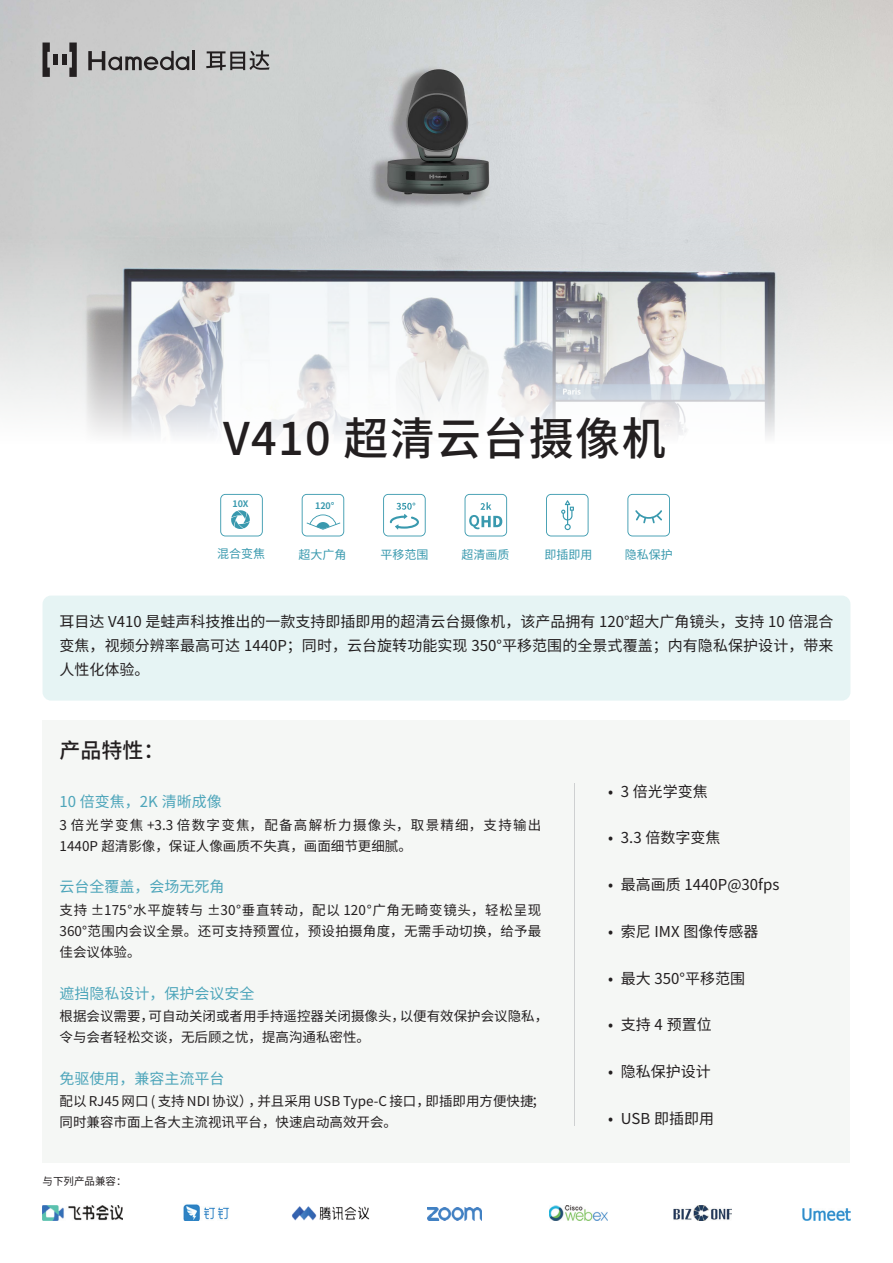
<style>
.page{position:relative;width:893px;height:1263px;background:#fff}
.page>*{position:absolute;margin:0;border:0;box-sizing:border-box;transform-origin:0 0}
.段落样式1{font:500 45px "Source Han Sans CN";letter-spacing:.03em;color:#231f20}
.t1{font:500 21px "Source Han Sans CN";color:#231f20}
.t2{font:15px/24px "Source Han Sans CN";color:#231f20;text-align:justify}
.t3{font:15px "Source Han Sans CN";color:#4da5ba}
.t4{font:13.5px/21.3px "Source Han Sans CN";color:#231f20}
.t5{font:13.5px/21.3px "Source Han Sans CN";letter-spacing:.095em;color:#231f20}
.段落样式1-2{font:12px "Source Han Sans CN";color:#3999ae}
.t6{font:10.5px "Source Han Sans CN";color:#231f20}
.段落样式1-3{font:700 9px "Source Han Sans CN";color:#3999ae}
</style>
<div class="page">
<img style="left:0;top:0;width:893px;height:436px">
<div style="left:43px;top:596px;width:807px;height:105px;background:#e6f4f4;border-radius:9px"></div>
<div style="left:43px;top:720px;width:807px;height:442px;background:#f5f7f5"></div>
<img style="left:549px;top:1206px;width:59px;height:14px">
<img style="left:427px;top:1208px;width:55px;height:12px">
<img style="left:673px;top:1205px;width:59px;height:15px">
<img style="left:43px;top:1205px;width:80px;height:15px">
<img style="left:292px;top:1206px;width:77px;height:14px">
<img style="left:183px;top:1204px;width:47px;height:16px">
<img style="left:803px;top:1208px;width:47px;height:12px">
<hr style="left:574px;top:783px;width:1px;height:343px;background:#ced0d1">
<svg style="left:465px;top:494px;width:42px;height:42px"></svg>
<svg style="left:627px;top:494px;width:43px;height:42px"></svg>
<div style="left:53px;top:55px;width:5px;height:10px;background:#231f20"></div>
<svg style="left:43px;top:43px;width:7px;height:34px"></svg>
<svg style="left:69px;top:43px;width:8px;height:34px"></svg>
<div style="left:62px;top:55px;width:5px;height:10px;background:#231f20"></div>
<svg style="left:88px;top:51px;width:101px;height:19px;background:#8c8b8b"></svg>
<hr style="left:192px;top:51px;width:3px;height:19px;background:#231f20">
<svg style="left:206px;top:50px;width:64px;height:20px"></svg>
<svg style="left:383px;top:494px;width:43px;height:42px"></svg>
<svg style="left:546px;top:494px;width:42px;height:42px"></svg>
<svg style="left:220px;top:494px;width:43px;height:42px"></svg>
<svg style="left:302px;top:494px;width:42px;height:42px"></svg>
<p class="段落样式1" style="left:223px;top:413px;width:445px">V410 超清云台摄像机</p>
<p class="段落样式1-3" style="left:232px;top:499px;width:18px">10X</p>
<p class="段落样式1-3" style="left:315px;top:501px;width:21px">120°</p>
<p class="段落样式1-2" style="left:217px;top:547px;width:49px">混合变焦</p>
<p class="段落样式1-2" style="left:299px;top:548px;width:49px">超大广角</p>
<p class="段落样式1-2" style="left:380px;top:548px;width:49px">平移范围</p>
<p class="段落样式1-2" style="left:461px;top:548px;width:49px">超清画质</p>
<p class="段落样式1-2" style="left:544px;top:548px;width:49px">即插即用</p>
<p class="段落样式1-2" style="left:625px;top:548px;width:49px">隐私保护</p>
<p class="t2" style="left:60px;top:610px;width:775px">耳目达 V410 是蛙声科技推出的一款支持即插即用的超清云台摄像机，该产品拥有 120°超大广角镜头，支持 10 倍混合变焦，视频分辨率最高可达 1440P；同时，云台旋转功能实现 350°平移范围的全景式覆盖；内有隐私保护设计，带来人性化体验。</p>
<p class="t1" style="left:60px;top:738px;width:106px">产品特性：</p>
<p class="t3" style="left:60px;top:793px;width:164px">10 倍变焦，2K 清晰成像</p>
<p class="t5" style="left:60px;top:814px;width:483px">3 倍光学变焦 +3.3 倍数字变焦，配备高解析力摄像头，取景精细，支持输出<br>1440P 超清影像，保证人像画质不失真，画面细节更细腻。</p>
<p class="t3" style="left:60px;top:878px;width:166px">云台全覆盖，会场无死角</p>
<p class="t4" style="left:60px;top:899px;width:483px;text-align:justify">支持 ±175°水平旋转与 ±30°垂直转动，配以 120°广角无畸变镜头，轻松呈现360°范围内会议全景。还可支持预置位，预设拍摄角度，无需手动切换，给予最佳会议体验。</p>
<p class="t3" style="left:60px;top:984px;width:196px">遮挡隐私设计，保护会议安全</p>
<p class="t4" style="left:60px;top:1005px;width:490px">根据会议需要，可自动关闭或者用手持遥控器关闭摄像头，以便有效保护会议隐私，令与会者轻松交谈，无后顾之忧，提高沟通私密性。</p>
<p class="t3" style="left:60px;top:1070px;width:166px">免驱使用，兼容主流平台</p>
<p class="t4" style="left:60px;top:1090px;width:487px">配以 RJ45 网口 ( 支持 NDI 协议），并且采用 USB Type-C 接口，即插即用方便快捷；同时兼容市面上各大主流视讯平台，快速启动高效开会。</p>
<p class="t6" style="left:43px;top:1175px;width:85px">与下列产品兼容：</p>
<p class="t2" style="left:608px;top:779px;width:101px">• 3 倍光学变焦</p>
<p class="t2" style="left:608px;top:826px;width:114px">• 3.3 倍数字变焦</p>
<p class="t2" style="left:608px;top:873px;width:173px">• 最高画质 1440P@30fps</p>
<p class="t2" style="left:608px;top:920px;width:152px">• 索尼 IMX 图像传感器</p>
<p class="t2" style="left:608px;top:966px;width:139px">• 最大 350°平移范围</p>
<p class="t2" style="left:608px;top:1013px;width:105px">• 支持 4 预置位</p>
<p class="t2" style="left:608px;top:1060px;width:104px">• 隐私保护设计</p>
<p class="t2" style="left:608px;top:1107px;width:107px">• USB 即插即用</p>
</div>
